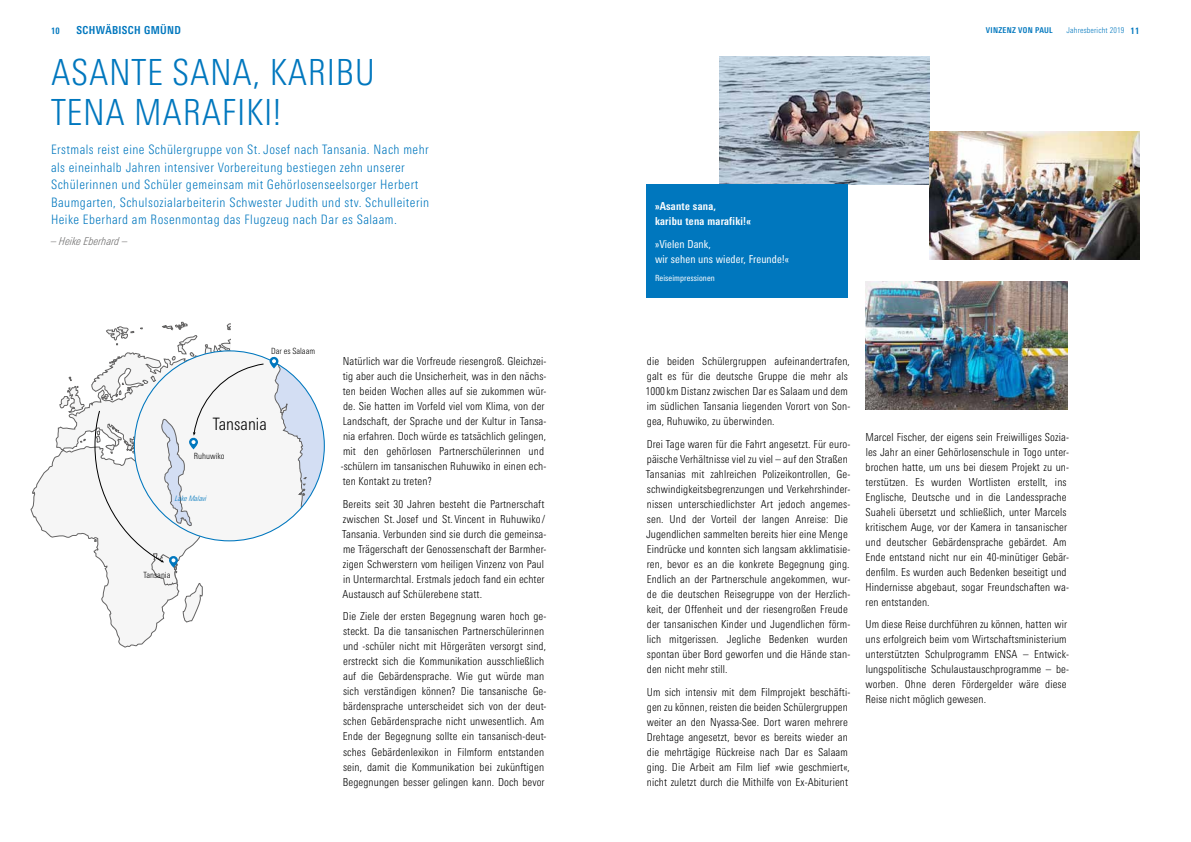
<style>
.page{position:relative;width:1191px;height:842px;background:#fff}
.page>*{position:absolute;margin:0;border:0;box-sizing:border-box;transform-origin:0 0}
.t1{font:300 condensed 36px/40px "Linotype Univers";letter-spacing:.02em;color:#0077be}
.t2{font:300 condensed 17.1px "Linotype Univers";color:#000}
.t3{font:300 condensed 13px/17.5px "Linotype Univers";letter-spacing:.035em;color:#0077be}
.t4{font:300 condensed 11px/15px "Linotype Univers";letter-spacing:.01em;color:#000}
.t5{font:condensed 11px/15px "Linotype Univers";letter-spacing:.01em;color:#fff}
.t6{font:700 condensed 11px/15px "Linotype Univers";letter-spacing:.02em;color:#fff}
.t7{font:italic 300 condensed 11px "Linotype Univers";letter-spacing:.01em;color:#706f6f}
.t8{font:700 condensed 11px "Linotype Univers";letter-spacing:.035em;color:#0077be}
.t9{font:700 condensed 9px "Linotype Univers";color:#0077be}
.t10{font:300 condensed 8.5px "Linotype Univers";color:#000}
.t11{font:condensed 8.5px "Linotype Univers";letter-spacing:.01em;color:#fff}
.t12{font:300 condensed 8px "Linotype Univers";letter-spacing:.02em;color:#0077be}
.t13{font:700 condensed 8px "Linotype Univers";letter-spacing:.035em;color:#0077be}
.t14{font:italic 300 condensed 7.5px "Linotype Univers";color:#0077be}
.s1{font-weight:700;font-size:9px}
</style>
<div class="page">
<img style="left:719px;top:57px;width:210px;height:128px">
<img style="left:865px;top:282px;width:202px;height:128px">
<img style="left:929px;top:132px;width:211px;height:128px">
<svg style="left:31px;top:322px;width:200px;height:326px"></svg>
<svg style="left:95px;top:351px;width:229px;height:234px"></svg>
<div style="left:646px;top:185px;width:202px;height:113px;background:#0077be"></div>
<p class="t9" style="left:51px;top:25px;width:10px">10</p>
<p class="t8" style="left:77px;top:24px;width:106px">SCHWÄBISCH GMÜND</p>
<p class="t13" style="left:986px;top:25px;width:68px">VINZENZ VON PAUL</p>
<p class="t12" style="left:1066px;top:25px;width:74px">Jahresbericht 2019 <span class="s1">11</span></p>
<h1 class="t1" style="left:51px;top:52px;width:325px">ASANTE SANA, KARIBU<br>TENA MARAFIKI!</h1>
<p class="t3" style="left:51px;top:141px;width:380px">Erstmals reist eine Schülergruppe von St. Josef nach Tansania. Nach mehr als eineinhalb Jahren intensiver Vorbereitung bestiegen zehn unserer Schülerinnen und Schüler gemeinsam mit Gehörlosenseelsorger Herbert Baumgarten, Schulsozialarbeiterin Schwester Judith und stv. Schulleiterin Heike Eberhard am Rosenmontag das Flugzeug nach Dar es Salaam.</p>
<p class="t7" style="left:51px;top:235px;width:78px">– Heike Eberhard –</p>
<p class="t10" style="left:271px;top:346px;width:46px">Dar es Salaam</p>
<h2 class="t2" style="left:213px;top:414px;width:56px">Tansania</h2>
<p class="t10" style="left:194px;top:451px;width:32px">Ruhuwiko</p>
<p class="t14" style="left:175px;top:494px;width:33px">Lake Malavi</p>
<p class="t10" style="left:143px;top:570px;width:29px">Tansania</p>
<p class="t4" style="left:341px;top:354px;width:207px">Natürlich war die Vorfreude riesengroß. Gleichzei&shy;tig aber auch die Unsicherheit, was in den nächs&shy;ten beiden Wochen alles auf sie zukommen wür&shy;de. Sie hatten im Vorfeld viel vom Klima, von der Landschaft, der Sprache und der Kultur in Tansa&shy;nia erfahren. Doch würde es tatsächlich gelingen, mit den gehörlosen Partnerschülerinnen und -schülern im tansanischen Ruhuwiko in einen ech&shy;ten Kontakt zu treten?</p>
<p class="t4" style="left:342px;top:496px;width:206px">Bereits seit 30 Jahren besteht die Partnerschaft zwischen St. Josef und St. Vincent in Ruhuwiko/ Tansania. Verbunden sind sie durch die gemeinsa&shy;me Trägerschaft der Genossenschaft der Barmher&shy;zigen Schwerstern vom heiligen Vinzenz von Paul in Untermarchtal. Erstmals jedoch fand ein echter Austausch auf Schülerebene statt.</p>
<p class="t4" style="left:343px;top:609px;width:205px">Die Ziele der ersten Begegnung waren hoch ge&shy;steckt. Da die tansanischen Partnerschülerinnen und -schüler nicht mit Hörgeräten versorgt sind, erstreckt sich die Kommunikation ausschließlich auf die Gebärdensprache. Wie gut würde man sich verständigen können? Die tansanische Ge&shy;bärdensprache unterscheidet sich von der deut&shy;schen Gebärdensprache nicht unwesentlich. Am Ende der Begegnung sollte ein tansanisch-deut&shy;sches Gebärdenlexikon in Filmform entstanden sein, damit die Kommunikation bei zukünftigen Begegnungen besser gelingen kann. Doch bevor</p>
<p class="t6" style="left:655px;top:199px;width:97px">»Asante sana,<br>karibu tena marafiki!«</p>
<p class="t5" style="left:655px;top:236px;width:135px">»Vielen Dank,<br>wir sehen uns wieder, Freunde!«</p>
<p class="t11" style="left:655px;top:273px;width:61px">Reiseimpressionen</p>
<p class="t4" style="left:645px;top:354px;width:206px">die beiden Schülergruppen aufeinandertrafen, galt es für die deutsche Gruppe die mehr als 1000 km Distanz zwischen Dar es Salaam und dem im südlichen Tansania liegenden Vorort von Son&shy;gea, Ruhuwiko, zu überwinden.</p>
<p class="t4" style="left:646px;top:437px;width:206px">Drei Tage waren für die Fahrt angesetzt. Für euro&shy;päische Verhältnisse viel zu viel – auf den Straßen Tansanias mit zahlreichen Polizeikontrollen, Ge&shy;schwindigkeitsbegrenzungen und Verkehrshinder&shy;nissen unterschiedlichster Art jedoch angemes&shy;sen. Und der Vorteil der langen Anreise: Die Jugendlichen sammelten bereits hier eine Menge Eindrücke und konnten sich langsam akklimatisie&shy;ren, bevor es an die konkrete Begegnung ging.<br>Endlich an der Partnerschule angekommen, wur&shy;de die deutschen Reisegruppe von der Herzlich&shy;keit, der Offenheit und der riesengroßen Freude der tansanischen Kinder und Jugendlichen förm&shy;lich mitgerissen. Jegliche Bedenken wurden spontan über Bord geworfen und die Hände stan&shy;den nicht mehr still.</p>
<p class="t4" style="left:646px;top:684px;width:205px">Um sich intensiv mit dem Filmprojekt beschäfti&shy;gen zu können, reisten die beiden Schülergruppen weiter an den Nyassa-See. Dort waren mehrere Drehtage angesetzt, bevor es bereits wieder an die mehrtägige Rückreise nach Dar es Salaam ging. Die Arbeit am Film lief »wie geschmiert«, nicht zuletzt durch die Mithilfe von Ex-Abiturient</p>
<p class="t4" style="left:865px;top:429px;width:205px">Marcel Fischer, der eigens sein Freiwilliges Sozia&shy;les Jahr an einer Gehörlosenschule in Togo unter&shy;brochen hatte, um uns bei diesem Projekt zu un&shy;terstützen. Es wurden Wortlisten erstellt, ins Englische, Deutsche und in die Landessprache Suaheli übersetzt und schließlich, unter Marcels kritischem Auge, vor der Kamera in tansanischer und deutscher Gebärdensprache gebärdet. Am Ende entstand nicht nur ein 40-minütiger Gebär&shy;denfilm. Es wurden auch Bedenken beseitigt und Hindernisse abgebaut, sogar Freundschaften wa&shy;ren entstanden.</p>
<p class="t4" style="left:865px;top:617px;width:205px">Um diese Reise durchführen zu können, hatten wir uns erfolgreich beim vom Wirtschaftsministerium unterstützten Schulprogramm ENSA – Entwick&shy;lungspolitische Schulaustauschprogramme – be&shy;worben. Ohne deren Fördergelder wäre diese Reise nicht möglich gewesen.</p>
</div>
